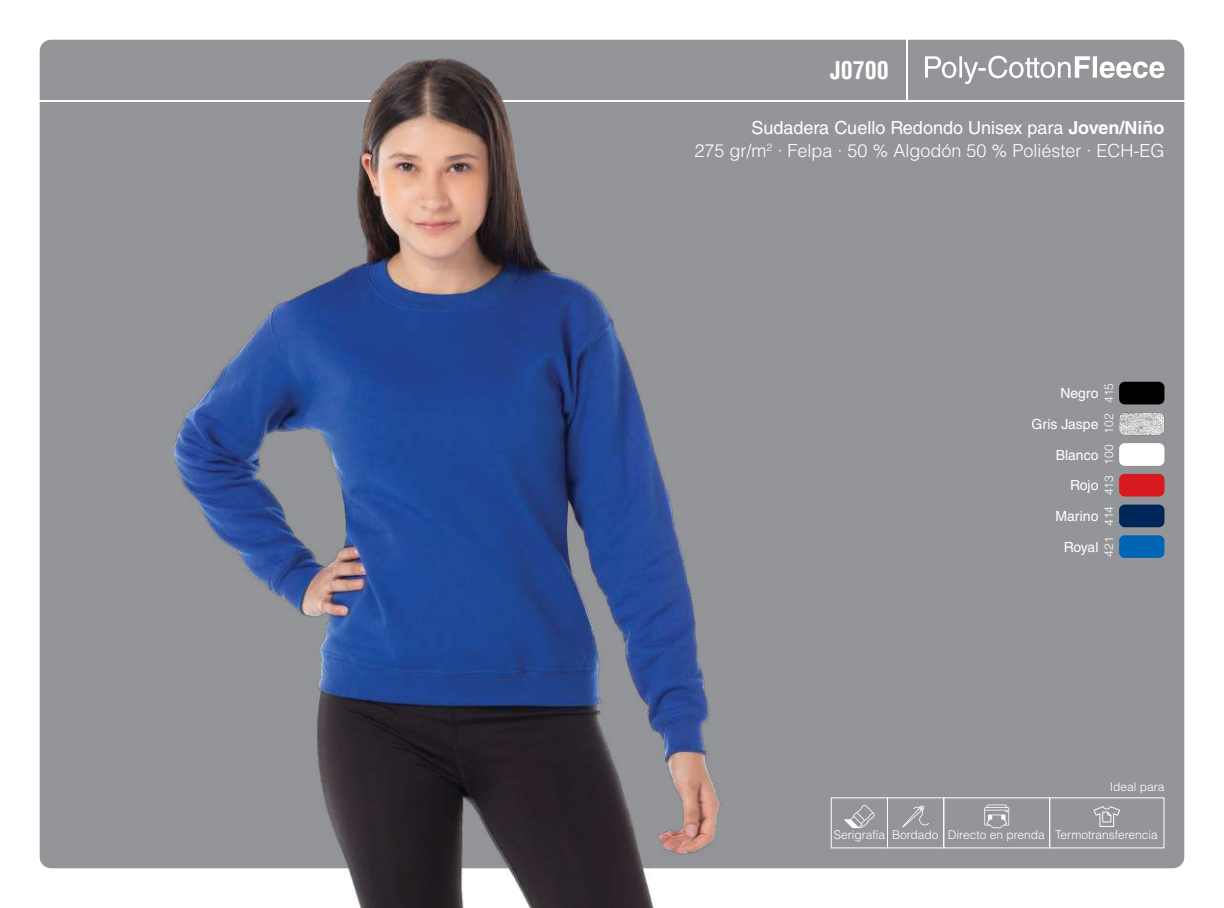
<style>
.page{position:relative;width:1224px;height:908px;background:#fff}
.page>*{position:absolute;margin:0;border:0;box-sizing:border-box;transform-origin:0 0}
.t1{font:700 condensed 24px "Helvetica LT Std";color:#fff}
.t2{font:300 18px/23.2px "Helvetica LT Std";color:#fff;text-align:right}
.t3{font:14px/30.6px "Helvetica LT Std";color:#fff;text-align:right}
.t4{font:14px "Helvetica";color:#fff}
.t5{font:300 12px "Helvetica LT Std";color:#fff}
.s1{font-weight:400}
.s2{font-weight:700}
</style>
<div class="page">
<div style="left:40px;top:40px;width:1144px;height:827px;background:#939598;border-radius:11px"></div>
<div style="left:887px;top:797px;width:57px;height:51px;border:1px solid #fff"></div>
<div style="left:943px;top:797px;width:107px;height:51px;border:1px solid #fff"></div>
<div style="left:1049px;top:797px;width:115px;height:51px;border:1px solid #fff"></div>
<svg style="left:902px;top:805px;width:27px;height:22px"></svg>
<svg style="left:984px;top:804px;width:25px;height:24px"></svg>
<svg style="left:1093px;top:806px;width:27px;height:20px"></svg>
<div style="left:831px;top:797px;width:57px;height:51px;border:1px solid #fff"></div>
<svg style="left:844px;top:805px;width:31px;height:22px"></svg>
<hr style="left:0;top:100px;width:1224px;height:1px;background:#fff">
<div style="left:1119px;top:381px;width:45px;height:23px;background:#000;border-radius:6px"></div>
<div style="left:1119px;top:473px;width:45px;height:23px;background:#d71920;border-radius:6px"></div>
<div style="left:1119px;top:504px;width:45px;height:23px;background:#002659;border-radius:6px"></div>
<div style="left:1119px;top:535px;width:45px;height:22px;background:#0066b3;border-radius:6px"></div>
<div style="left:1119px;top:443px;width:45px;height:22px;background:#fff;border-radius:6px"></div>
<img style="left:1119px;top:412px;width:45px;height:23px">
<svg style="left:925px;top:56px;width:239px;height:28px"></svg>
<hr style="left:906px;top:0;width:2px;height:101px;background:#fff">
<img style="left:175px;top:58px;width:587px;height:849px">
<h1 class="t1" style="left:830px;top:55px;width:60px">J0700</h1>
<p class="t2" style="left:694px;top:115px;width:471px"><span class="s1">Sudadera Cuello Redondo Unisex para</span> <span class="s2">Joven/Niño<br></span>275 gr/m<sup>2</sup> · Felpa · 50 % Algodón 50 % Poliéster · ECH-EG</p>
<p class="t5" style="left:1101px;top:403px;width:22px;rotate:-90deg">415</p>
<p class="t4" style="left:1060px;top:387px;width:40px">Negro</p>
<p class="t3" style="left:1032px;top:408px;width:68px">Gris Jaspe</p>
<p class="t5" style="left:1101px;top:433px;width:22px;rotate:-90deg">102</p>
<p class="t5" style="left:1101px;top:464px;width:22px;rotate:-90deg">100</p>
<p class="t3" style="left:1056px;top:439px;width:44px">Blanco</p>
<p class="t5" style="left:1101px;top:495px;width:22px;rotate:-90deg">413</p>
<p class="t5" style="left:1101px;top:525px;width:22px;rotate:-90deg">414</p>
<p class="t5" style="left:1101px;top:556px;width:22px;rotate:-90deg">421</p>
<p class="t3" style="left:1056px;top:470px;width:44px">Rojo<br>Marino<br>Royal</p>
<p class="t5" style="left:1110px;top:779px;width:56px">Ideal para</p>
<p class="t5" style="left:834px;top:827px;width:326px">Serigrafía Bordado Directo en prenda Termotransferencia</p>
</div>
